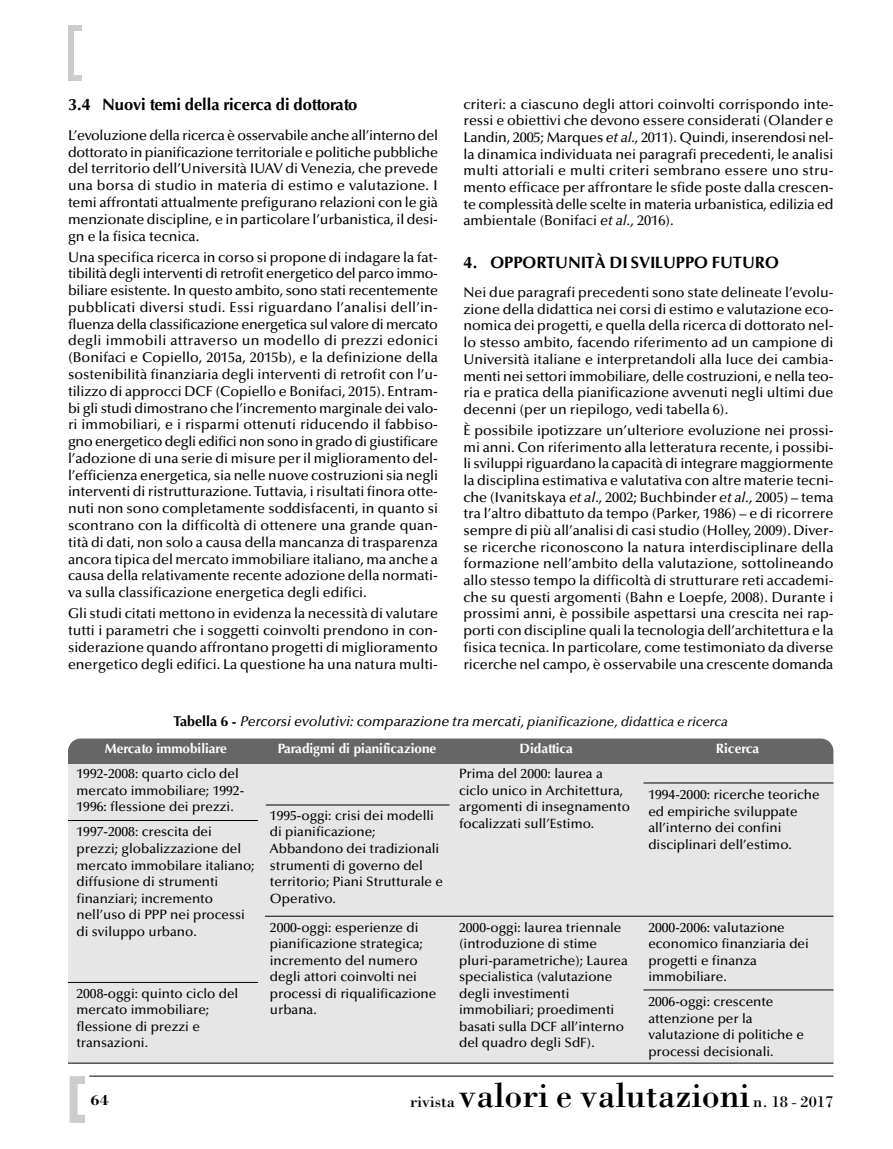
<style>
.page{position:relative;width:893px;height:1149px;background:#fff}
.page>*{position:absolute;margin:0;border:0;box-sizing:border-box;transform-origin:0 0}
.t1{font:36px "Bodoni";color:#000}
.t2{font:700 16.5px "Optima";color:#000}
.t3{font:700 15px "Bodoni";color:#000}
.t4{font:500 14.25px/16.8px "Optima";color:#000;text-align:justify}
.t5{font:italic 500 14.25px "Optima";color:#000}
.t6{font:500 13.5px/16.5px "Optima";color:#000}
.t7{font:700 13.5px "Optima";color:#fff}
.s1{font-style:italic}
.s2{font-weight:700;font-style:normal}
.s3{font-size:13.5px}
.s4{font-size:16.5px}
</style>
<div class="page">
<div style="left:68px;top:738px;width:765px;height:42px;background:#666;border-radius:13px"></div>
<div style="left:68px;top:763px;width:765px;height:299px;background:#e6e6e6"></div>
<div style="left:68px;top:26px;width:6px;height:51px;background:#ccc"></div>
<div style="left:68px;top:75px;width:13px;height:6px;background:#ccc"></div>
<div style="left:68px;top:26px;width:13px;height:5px;background:#ccc"></div>
<svg style="left:70px;top:1076px;width:15px;height:46px"></svg>
<hr style="left:89px;top:1075px;width:744px;height:1px;background:#000">
<hr style="left:68px;top:819px;width:190px;height:1px;background:#000">
<hr style="left:68px;top:981px;width:190px;height:1px;background:#000">
<hr style="left:643px;top:782px;width:190px;height:1px;background:#000">
<hr style="left:643px;top:989px;width:190px;height:1px;background:#000">
<hr style="left:265px;top:915px;width:568px;height:1px;background:#000">
<hr style="left:68px;top:1062px;width:765px;height:1px;background:#000">
<hr style="left:266px;top:804px;width:183px;height:1px;background:#000">
<p class="t2" style="left:68px;top:98px;width:291px">3.4 Nuovi temi della ricerca di dottorato</p>
<p class="t4" style="left:68px;top:128px;width:371px">L’evoluzione della ricerca è osservabile anche all’interno del dottorato in pianificazione territoriale e politiche pubbliche del territorio dell’Università IUAV di Venezia, che prevede una borsa di studio in materia di estimo e valutazione. I temi affrontati attualmente prefigurano relazioni con le già menzionate discipline, e in particolare l’urbanistica, il desi&shy;gn e la fisica tecnica.</p>
<p class="t4" style="left:68px;top:250px;width:371px">Una specifica ricerca in corso si propone di indagare la fat&shy;tibilità degli interventi di retrofit energetico del parco immo&shy;biliare esistente. In questo ambito, sono stati recentemente pubblicati diversi studi. Essi riguardano l’analisi dell’in&shy;fluenza della classificazione energetica sul valore di mercato degli immobili attraverso un modello di prezzi edonici (Bonifaci e Copiello, 2015a, 2015b), e la definizione della sostenibilità finanziaria degli interventi di retrofit con l’u&shy;tilizzo di approcci DCF (Copiello e Bonifaci, 2015). Entram&shy;bi gli studi dimostrano che l’incremento marginale dei valo&shy;ri immobiliari, e i risparmi ottenuti riducendo il fabbiso&shy;gno energetico degli edifici non sono in grado di giustificare l’adozione di una serie di misure per il miglioramento del&shy;l’efficienza energetica, sia nelle nuove costruzioni sia negli interventi di ristrutturazione. Tuttavia, i risultati finora otte&shy;nuti non sono completamente soddisfacenti, in quanto si scontrano con la difficoltà di ottenere una grande quan&shy;tità di dati, non solo a causa della mancanza di trasparenza ancora tipica del mercato immobiliare italiano, ma anche a causa della relativamente recente adozione della normati&shy;va sulla classificazione energetica degli edifici.</p>
<p class="t4" style="left:68px;top:606px;width:371px">Gli studi citati mettono in evidenza la necessità di valutare tutti i parametri che i soggetti coinvolti prendono in con&shy;siderazione quando affrontano progetti di miglioramento energetico degli edifici. La questione ha una natura multi-</p>
<p class="t4" style="left:463px;top:97px;width:371px">criteri: a ciascuno degli attori coinvolti corrispondo inte&shy;ressi e obiettivi che devono essere considerati (Olander e Landin, 2005; Marques <span class="s1">et al.,</span> 2011). Quindi, inserendosi nel&shy;la dinamica individuata nei paragrafi precedenti, le analisi multi attoriali e multi criteri sembrano essere uno stru&shy;mento efficace per affrontare le sfide poste dalla crescen&shy;te complessità delle scelte in materia urbanistica, edilizia ed ambientale (Bonifaci <span class="s1">et al.,</span> 2016).</p>
<p class="t2" style="left:463px;top:255px;width:317px">4. OPPORTUNITÀ DI SVILUPPO FUTURO</p>
<p class="t4" style="left:463px;top:285px;width:371px">Nei due paragrafi precedenti sono state delineate l’evolu&shy;zione della didattica nei corsi di estimo e valutazione eco&shy;nomica dei progetti, e quella della ricerca di dottorato nel&shy;lo stesso ambito, facendo riferimento ad un campione di Università italiane e interpretandoli alla luce dei cambia&shy;menti nei settori immobiliare, delle costruzioni, e nella teo&shy;ria e pratica della pianificazione avvenuti negli ultimi due decenni (per un riepilogo, vedi tabella 6).</p>
<p class="t4" style="left:463px;top:423px;width:371px">È possibile ipotizzare un’ulteriore evoluzione nei prossi&shy;mi anni. Con riferimento alla letteratura recente, i possibi&shy;li sviluppi riguardano la capacità di integrare maggiormente la disciplina estimativa e valutativa con altre materie tecni&shy;che (Ivanitskaya <span class="s1">et al.,</span> 2002; Buchbinder <span class="s1">et al.,</span> 2005) – tema tra l’altro dibattuto da tempo (Parker, 1986) – e di ricorrere sempre di più all’analisi di casi studio (Holley, 2009). Diver&shy;se ricerche riconoscono la natura interdisciplinare della formazione nell’ambito della valutazione, sottolineando allo stesso tempo la difficoltà di strutturare reti accademi&shy;che su questi argomenti (Bahn e Loepfe, 2008). Durante i prossimi anni, è possibile aspettarsi una crescita nei rap&shy;porti con discipline quali la tecnologia dell’architettura e la fisica tecnica. In particolare, come testimoniato da diverse ricerche nel campo, è osservabile una crescente domanda</p>
<p class="t5" style="left:174px;top:715px;width:556px"><span class="s2">Tabella 6 -</span> Percorsi evolutivi: comparazione tra mercati, <span class="s3">pianificazione, didattica e ricerca</span></p>
<p class="t7" style="left:105px;top:743px;width:124px">Mercato immobiliare</p>
<p class="t6" style="left:77px;top:766px;width:169px">1992-2008: quarto ciclo del mercato immobiliare; 1992-<br>1996: flessione dei prezzi.</p>
<p class="t6" style="left:76px;top:824px;width:180px">1997-2008: crescita dei prezzi; globalizzazione del mercato immobilare italiano; diffusione di strumenti finanziari; incremento nell’uso di PPP nei processi di sviluppo urbano.</p>
<p class="t7" style="left:278px;top:743px;width:160px">Paradigmi di pianificazione</p>
<p class="t7" style="left:520px;top:743px;width:55px">Didattica</p>
<p class="t6" style="left:459px;top:766px;width:172px">Prima del 2000: laurea a ciclo unico in Architettura, argomenti di insegnamento focalizzati sull’Estimo.</p>
<p class="t7" style="left:716px;top:743px;width:45px">Ricerca</p>
<p class="t6" style="left:648px;top:787px;width:173px">1994-2000: ricerche teoriche ed empiriche sviluppate all’interno dei confini disciplinari dell’estimo.</p>
<p class="t6" style="left:270px;top:808px;width:175px">1995-oggi: crisi dei modelli di pianificazione;<br>Abbandono dei tradizionali strumenti di governo del territorio; Piani Strutturale e<br>Operativo.</p>
<p class="t6" style="left:270px;top:920px;width:168px">2000-oggi: esperienze di pianificazione strategica; incremento del numero degli attori coinvolti nei processi di riqualificazione urbana.</p>
<p class="t6" style="left:648px;top:920px;width:162px">2000-2006: valutazione economico finanziaria dei progetti e finanza immobiliare.</p>
<p class="t6" style="left:648px;top:994px;width:157px">2006-oggi: crescente attenzione per la valutazione di politiche e processi decisionali.</p>
<p class="t6" style="left:459px;top:920px;width:170px">2000-oggi: laurea triennale (introduzione di stime pluri-parametriche); Laurea specialistica (valutazione degli investimenti immobiliari; proedimenti basati sulla DCF all’interno del quadro degli SdF).</p>
<p class="t6" style="left:76px;top:986px;width:163px">2008-oggi: quinto ciclo del mercato immobiliare; flessione di prezzi e transazioni.</p>
<p class="t3" style="left:91px;top:1090px;width:20px">64</p>
<h1 class="t1" style="left:410px;top:1072px;width:425px"><span class="s4">rivista</span> valori e valutazioni <span class="s4">n. 18 - 2017</span></h1>
</div>
